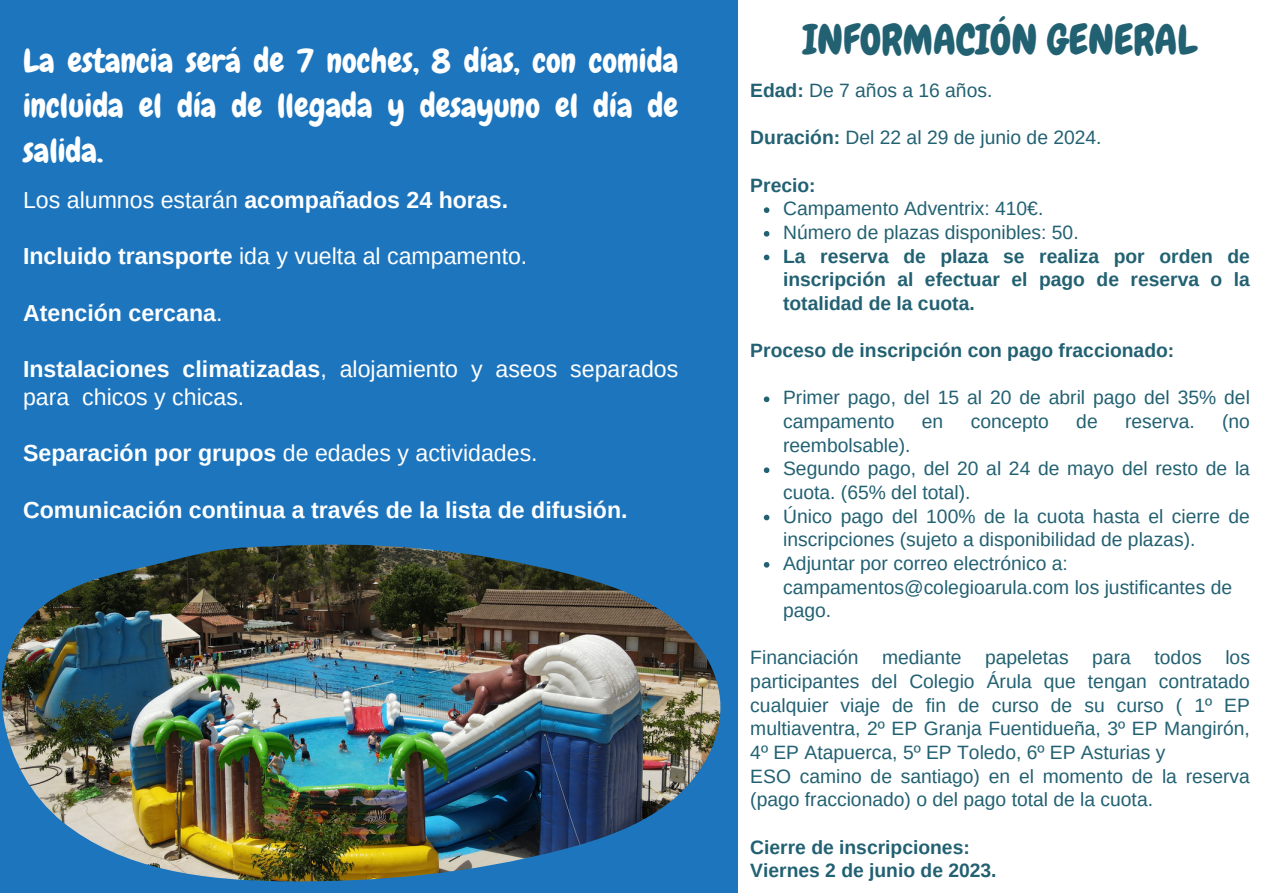
<style>
.page{position:relative;width:1263px;height:894px;background:#fff}
.page>*{position:absolute;margin:0;border:0;box-sizing:border-box;transform-origin:0 0}
.t1{font:41.1px "Chewy";color:#226172}
.t2{font:33px/45px "Chewy";color:#fff;text-align:justify}
.t3{font:23.1px/28px "Arimo";color:#fff}
.t4{font:700 23.1px "Arimo";color:#fff}
.t5{font:19.35px/23.7px "Arimo";color:#226172}
.t6{font:700 19.35px/23.7px "Arimo";color:#226172;text-align:justify}
.s1{font-weight:400}
.s2{font-weight:700}
</style>
<div class="page">
<div style="left:0;top:0;width:737px;height:892px;background:#1d75bd"></div>
<img style="left:2px;top:544px;width:718px;height:338px">
<svg style="left:764px;top:207px;width:5px;height:6px"></svg>
<svg style="left:764px;top:231px;width:5px;height:5px"></svg>
<svg style="left:764px;top:254px;width:5px;height:6px"></svg>
<svg style="left:764px;top:396px;width:5px;height:6px"></svg>
<svg style="left:764px;top:467px;width:5px;height:6px"></svg>
<svg style="left:764px;top:514px;width:5px;height:6px"></svg>
<svg style="left:764px;top:562px;width:5px;height:5px"></svg>
<h2 class="t2" style="left:23px;top:38px;width:657px">La estancia será de 7 noches, 8 días, con comida incluida el día de llegada y desayuno el día de salida.</h2>
<p class="t4" style="left:23px;top:184px;width:487px"><span class="s1">Los alumnos estarán</span> acompañados 24 horas.</p>
<p class="t3" style="left:23px;top:242px;width:506px"><span class="s2">Incluido transporte</span> ida y vuelta al campamento.</p>
<p class="t4" style="left:23px;top:296px;width:201px">Atención cercana<span class="s1">.</span></p>
<p class="t3" style="left:23px;top:355px;width:657px"><span class="s2">Instalaciones climatizadas</span>, alojamiento y aseos separados para chicos y chicas.</p>
<p class="t3" style="left:23px;top:439px;width:516px"><span class="s2">Separación por grupos</span> de edades y actividades.</p>
<p class="t4" style="left:23px;top:493px;width:606px">Comunicación continua a través de la lista de difusión.</p>
<h1 class="t1" style="left:803px;top:14px;width:396px">INFORMACIÓN GENERAL</h1>
<p class="t5" style="left:750px;top:79px;width:244px"><span class="s2">Edad:</span> De 7 años a 16 años.</p>
<p class="t5" style="left:750px;top:126px;width:353px"><span class="s2">Duración:</span> Del 22 al 29 de junio de 2024.</p>
<p class="t6" style="left:750px;top:173px;width:67px">Precio:</p>
<p class="t5" style="left:783px;top:197px;width:297px">Campamento Adventrix: 410€.<br>Número de plazas disponibles: 50.</p>
<p class="t6" style="left:783px;top:244px;width:468px">La reserva de plaza se realiza por orden de inscripción al efectuar el pago de reserva o la totalidad de la cuota.</p>
<p class="t6" style="left:750px;top:339px;width:425px">Proceso de inscripción con pago fraccionado:</p>
<p class="t5" style="left:783px;top:386px;width:468px">Primer pago, del 15 al 20 de abril pago del 35% del campamento</p>
<p class="t5" style="left:922px;top:409px;width:23px">en</p>
<p class="t5" style="left:971px;top:409px;width:80px">concepto</p>
<p class="t5" style="left:1076px;top:409px;width:23px">de</p>
<p class="t5" style="left:1125px;top:409px;width:71px">reserva.</p>
<p class="t5" style="left:1222px;top:409px;width:29px">(no</p>
<p class="t5" style="left:783px;top:433px;width:468px">reembolsable).<br>Segundo pago, del 20 al 24 de mayo del resto de la cuota. (65% del total).<br>Único pago del 100% de la cuota hasta el cierre de inscripciones (sujeto a disponibilidad de plazas).<br>Adjuntar por correo electrónico a: campamentos@colegioarula.com los justificantes de pago.</p>
<p class="t5" style="left:750px;top:646px;width:501px">Financiación mediante papeletas para todos los participantes del Colegio Árula que tengan contratado cualquier viaje de fin de curso de su curso ( 1º EP multiaventra, 2º EP Granja Fuentidueña, 3º EP Mangirón, 4º EP Atapuerca, 5º EP Toledo, 6º EP Asturias y<br>ESO camino de santiago) en el momento de la reserva (pago fraccionado) o del pago total de la cuota.</p>
<p class="t6" style="left:750px;top:835px;width:248px">Cierre de inscripciones:<br>Viernes 2 de junio de 2023.</p>
</div>
